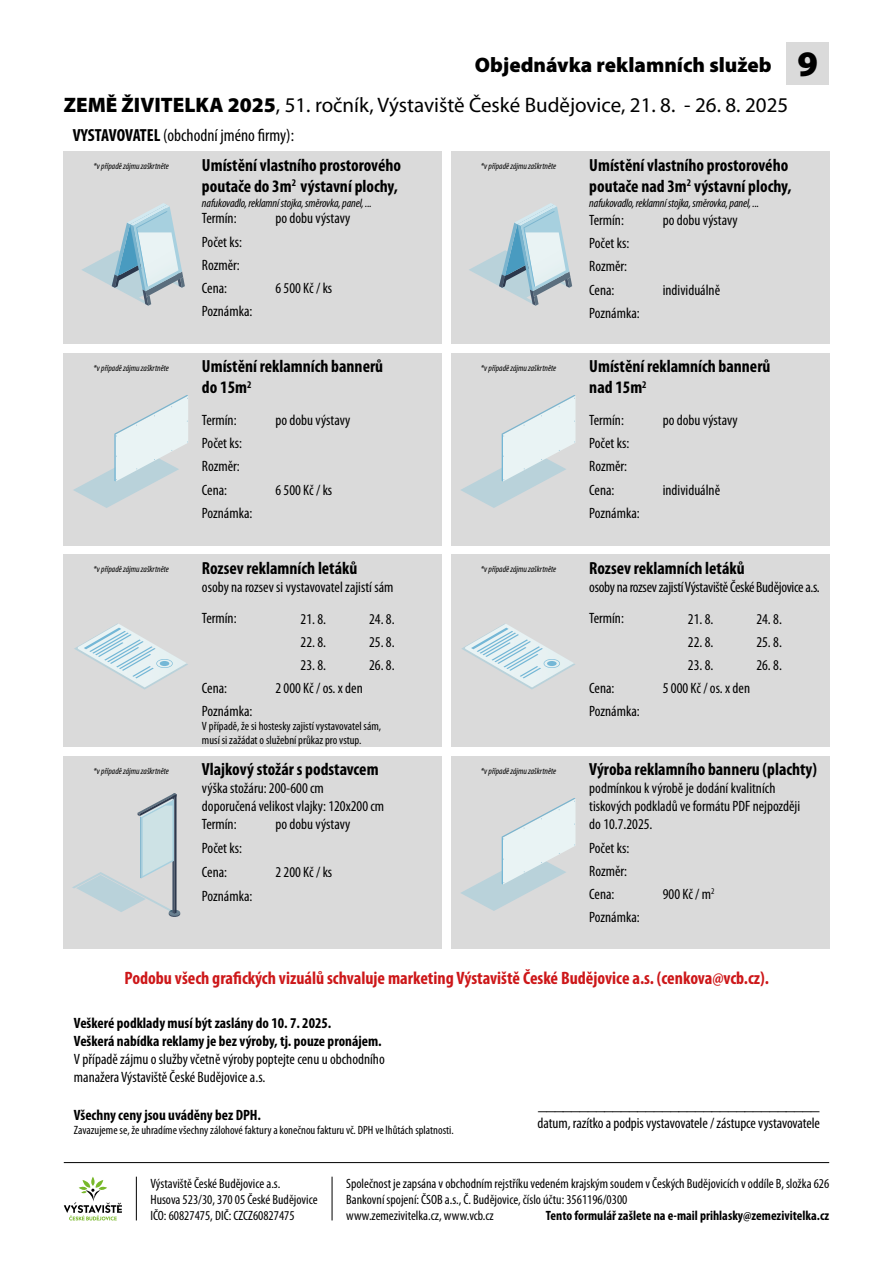
<style>
.page{position:relative;width:893px;height:1263px;background:#fff}
.page>*{position:absolute;margin:0;border:0;box-sizing:border-box;transform-origin:0 0}
.t1{font:900 36px "Myriad Pro";color:#000}
.t2{font:21px "Myriad Pro";color:#000}
.t3{font:900 21px "Myriad Pro";color:#000}
.t4{font:700 condensed 18px "Myriad Pro";color:#cd1719}
.t5{font:700 condensed 17.55px/21.1px "Myriad Pro";color:#000}
.t6{font:condensed 17.55px "Myriad Pro";color:#000}
.t7{font:condensed 15px/23.2px "Myriad Pro";color:#000}
.t8{font:700 condensed 15px/18px "Myriad Pro";color:#000}
.t9{font:condensed 15px/31.5px "Myriad Pro";letter-spacing:-.02em;color:#000}
.t10{font:condensed 13.5px/16.2px "Myriad Pro";color:#000}
.t11{font:700 condensed 13.5px "Myriad Pro";color:#000}
.t12{font:condensed 12px/14.4px "Myriad Pro";color:#000}
.t13{font:italic condensed 12px "Myriad Pro";letter-spacing:-.01em;color:#000}
.t14{font:italic condensed 9px "Myriad Pro";color:#000}
.s1{font-weight:900}
.s2{font-weight:700}
</style>
<div class="page">
<hr style="left:136px;top:1177px;width:1px;height:43px;background:#000">
<svg style="left:64px;top:1177px;width:58px;height:43px"></svg>
<hr style="left:332px;top:1177px;width:1px;height:43px;background:#000">
<div style="left:787px;top:43px;width:42px;height:42px;background:#dadada"></div>
<hr style="left:64px;top:1162px;width:765px;height:1px;background:#000">
<div style="left:64px;top:151px;width:378px;height:193px;background:#dadada"></div>
<svg style="left:82px;top:203px;width:103px;height:103px"></svg>
<div style="left:451px;top:151px;width:378px;height:193px;background:#dadada"></div>
<svg style="left:469px;top:203px;width:103px;height:103px"></svg>
<div style="left:64px;top:353px;width:378px;height:193px;background:#dadada"></div>
<svg style="left:73px;top:395px;width:115px;height:113px"></svg>
<div style="left:64px;top:756px;width:378px;height:193px;background:#dadada"></div>
<svg style="left:72px;top:793px;width:109px;height:124px"></svg>
<div style="left:451px;top:353px;width:378px;height:193px;background:#dadada"></div>
<svg style="left:461px;top:395px;width:114px;height:113px"></svg>
<div style="left:64px;top:554px;width:378px;height:193px;background:#dadada"></div>
<svg style="left:74px;top:623px;width:114px;height:66px"></svg>
<div style="left:160px;top:661px;width:9px;height:5px;background:#74b7d6;border-radius:50%"></div>
<div style="left:451px;top:554px;width:378px;height:193px;background:#dadada"></div>
<svg style="left:461px;top:623px;width:114px;height:66px"></svg>
<div style="left:547px;top:661px;width:10px;height:5px;background:#74b7d6;border-radius:50%"></div>
<div style="left:451px;top:756px;width:378px;height:193px;background:#dadada"></div>
<svg style="left:461px;top:798px;width:114px;height:113px"></svg>
<h2 class="t3" style="left:475px;top:53px;width:298px">Objednávka reklamních služeb</h2>
<h2 class="t2" style="left:64px;top:92px;width:726px"><span class="s1">ZEMĚ ŽIVITELKA 2025</span>, 51. ročník, Výstaviště České Budějovice, 21. 8. - 26. 8. 2025</h2>
<p class="t6" style="left:73px;top:124px;width:223px"><span class="s2">VYSTAVOVATEL</span> (obchodní jméno firmy):</p>
<h1 class="t1" style="left:798px;top:43px;width:22px">9</h1>
<p class="t14" style="left:94px;top:161px;width:77px">*v případě zájmu zaškrtněte</p>
<p class="t5" style="left:589px;top:154px;width:204px">Umístění vlastního prostorového poutače nad 3m<sup>2</sup> výstavní plochy,</p>
<p class="t13" style="left:589px;top:196px;width:171px">nafukovadlo, reklamní stojka, směrovka, panel, ...</p>
<p class="t7" style="left:589px;top:208px;width:36px">Termín:</p>
<p class="t7" style="left:663px;top:208px;width:76px">po dobu výstavy</p>
<p class="t7" style="left:589px;top:231px;width:41px">Počet ks:<br>Rozměr:<br>Cena:</p>
<p class="t5" style="left:202px;top:154px;width:200px">Umístění vlastního prostorového poutače do 3m<sup>2</sup> výstavní plochy,</p>
<p class="t13" style="left:202px;top:196px;width:171px">nafukovadlo, reklamní stojka, směrovka, panel, ...</p>
<p class="t7" style="left:202px;top:207px;width:36px">Termín:</p>
<p class="t7" style="left:275px;top:207px;width:76px">po dobu výstavy</p>
<p class="t7" style="left:202px;top:230px;width:41px">Počet ks:<br>Rozměr:<br>Cena:</p>
<p class="t14" style="left:481px;top:161px;width:77px">*v případě zájmu zaškrtněte</p>
<p class="t7" style="left:275px;top:276px;width:58px">6 500 Kč / ks</p>
<p class="t7" style="left:663px;top:278px;width:59px">individuálně</p>
<p class="t7" style="left:202px;top:300px;width:52px">Poznámka:</p>
<p class="t7" style="left:589px;top:301px;width:52px">Poznámka:</p>
<p class="t14" style="left:94px;top:362px;width:77px">*v případě zájmu zaškrtněte</p>
<p class="t5" style="left:202px;top:355px;width:183px">Umístění reklamních bannerů do 15m<sup>2</sup></p>
<p class="t7" style="left:202px;top:408px;width:36px">Termín:</p>
<p class="t7" style="left:275px;top:408px;width:76px">po dobu výstavy</p>
<p class="t7" style="left:202px;top:431px;width:41px">Počet ks:<br>Rozměr:<br>Cena:</p>
<p class="t7" style="left:275px;top:478px;width:58px">6 500 Kč / ks</p>
<p class="t14" style="left:481px;top:362px;width:77px">*v případě zájmu zaškrtněte</p>
<p class="t5" style="left:589px;top:355px;width:183px">Umístění reklamních bannerů nad 15m<sup>2</sup></p>
<p class="t7" style="left:589px;top:408px;width:36px">Termín:</p>
<p class="t7" style="left:663px;top:408px;width:76px">po dobu výstavy</p>
<p class="t7" style="left:589px;top:431px;width:41px">Počet ks:<br>Rozměr:<br>Cena:</p>
<p class="t7" style="left:663px;top:478px;width:59px">individuálně</p>
<p class="t7" style="left:202px;top:501px;width:52px">Poznámka:</p>
<p class="t7" style="left:589px;top:501px;width:52px">Poznámka:</p>
<p class="t14" style="left:94px;top:564px;width:77px">*v případě zájmu zaškrtněte</p>
<p class="t5" style="left:202px;top:557px;width:157px">Rozsev reklamních letáků</p>
<p class="t7" style="left:202px;top:571px;width:193px;line-height:31.5px">osoby na rozsev si vystavovatel zajistí sám<br>Termín:</p>
<p class="t7" style="left:301px;top:607px;width:27px">21. 8.</p>
<p class="t7" style="left:301px;top:630px;width:27px">22. 8.</p>
<p class="t7" style="left:301px;top:654px;width:27px">23. 8.</p>
<p class="t7" style="left:369px;top:607px;width:27px">24. 8.</p>
<p class="t7" style="left:369px;top:630px;width:27px">25. 8.</p>
<p class="t7" style="left:369px;top:654px;width:27px">26. 8.</p>
<p class="t14" style="left:481px;top:564px;width:77px">*v případě zájmu zaškrtněte</p>
<p class="t5" style="left:589px;top:557px;width:157px">Rozsev reklamních letáků</p>
<p class="t9" style="left:589px;top:571px;width:232px">osoby na rozsev zajistí Výstaviště České Budějovice a.s.<br>Termín:</p>
<p class="t7" style="left:688px;top:607px;width:27px">21. 8.</p>
<p class="t7" style="left:688px;top:630px;width:27px">22. 8.</p>
<p class="t7" style="left:688px;top:654px;width:27px">23. 8.</p>
<p class="t7" style="left:756px;top:607px;width:27px">24. 8.</p>
<p class="t7" style="left:756px;top:630px;width:27px">25. 8.</p>
<p class="t7" style="left:756px;top:654px;width:27px">26. 8.</p>
<p class="t7" style="left:202px;top:676px;width:27px">Cena:</p>
<p class="t7" style="left:275px;top:676px;width:89px">2 000 Kč / os. x den</p>
<p class="t7" style="left:202px;top:699px;width:52px">Poznámka:</p>
<p class="t7" style="left:589px;top:676px;width:27px">Cena:</p>
<p class="t7" style="left:663px;top:676px;width:89px">5 000 Kč / os. x den</p>
<p class="t7" style="left:589px;top:699px;width:52px">Poznámka:</p>
<p class="t12" style="left:202px;top:718px;width:181px">V případě, že si hostesky zajistí vystavovatel sám, musí si zažádat o služební průkaz pro vstup.</p>
<p class="t14" style="left:94px;top:765px;width:77px">*v případě zájmu zaškrtněte</p>
<p class="t5" style="left:202px;top:758px;width:178px">Vlajkový stožár s podstavcem</p>
<p class="t7" style="left:202px;top:779px;width:184px;line-height:18px">výška stožáru: 200-600 cm<br>doporučená velikost vlajky: 120x200 cm<br>Termín:</p>
<p class="t7" style="left:275px;top:812px;width:76px">po dobu výstavy</p>
<p class="t7" style="left:202px;top:836px;width:41px;line-height:24px">Počet ks:<br>Cena:</p>
<p class="t7" style="left:202px;top:884px;width:52px">Poznámka:</p>
<p class="t7" style="left:275px;top:860px;width:58px">2 200 Kč / ks</p>
<p class="t14" style="left:481px;top:765px;width:77px">*v případě zájmu zaškrtněte</p>
<p class="t5" style="left:589px;top:758px;width:229px">Výroba reklamního banneru (plachty)</p>
<p class="t7" style="left:589px;top:779px;width:212px;line-height:18px">podmínkou k výrobě je dodání kvalitních tiskových podkladů ve formátu PDF nejpozději do 10.7.2025.</p>
<p class="t7" style="left:589px;top:836px;width:41px">Počet ks:<br>Rozměr:<br>Cena:</p>
<p class="t7" style="left:663px;top:882px;width:53px">900 Kč / m<sup>2</sup></p>
<p class="t7" style="left:589px;top:905px;width:52px">Poznámka:</p>
<p class="t4" style="left:124px;top:967px;width:646px">Podobu všech grafických vizuálů schvaluje marketing Výstaviště České Budějovice a.s. (cenkova@vcb.cz).</p>
<p class="t8" style="left:74px;top:1013px;width:309px">Veškeré podklady musí být zaslány do 10. 7. 2025.<br>Veškerá nabídka reklamy je bez výroby, tj. pouze pronájem.</p>
<p class="t7" style="left:74px;top:1050px;width:312px;line-height:18px">V případě zájmu o služby včetně výroby poptejte cenu u obchodního manažera Výstaviště České Budějovice a.s.</p>
<p class="t8" style="left:74px;top:1105px;width:189px">Všechny ceny jsou uváděny bez DPH.</p>
<p class="t12" style="left:74px;top:1123px;width:381px">Zavazujeme se, že uhradíme všechny zálohové faktury a konečnou fakturu vč. DPH ve lhůtách splatnosti.</p>
<p class="t6" style="left:538px;top:1093px;width:283px">__________________________________</p>
<p class="t7" style="left:538px;top:1111px;width:284px">datum, razítko a podpis vystavovatele / zástupce vystavovatele</p>
<p class="t10" style="left:150px;top:1175px;width:169px">Výstaviště České Budějovice a.s.<br>Husova 523/30, 370 05 České Budějovice<br>IČO: 60827475, DIČ: CZCZ60827475</p>
<p class="t10" style="left:346px;top:1175px;width:485px">Společnost je zapsána v obchodním rejstříku vedeném krajským soudem v Českých Budějovicích v oddíle B, složka 626<br>Bankovní spojení: ČSOB a.s., Č. Budějovice, číslo účtu: 3561196/0300<br>www.zemezivitelka.cz, www.vcb.cz</p>
<p class="t11" style="left:546px;top:1207px;width:285px">Tento formulář zašlete na e-mail prihlasky@zemezivitelka.cz</p>
</div>
